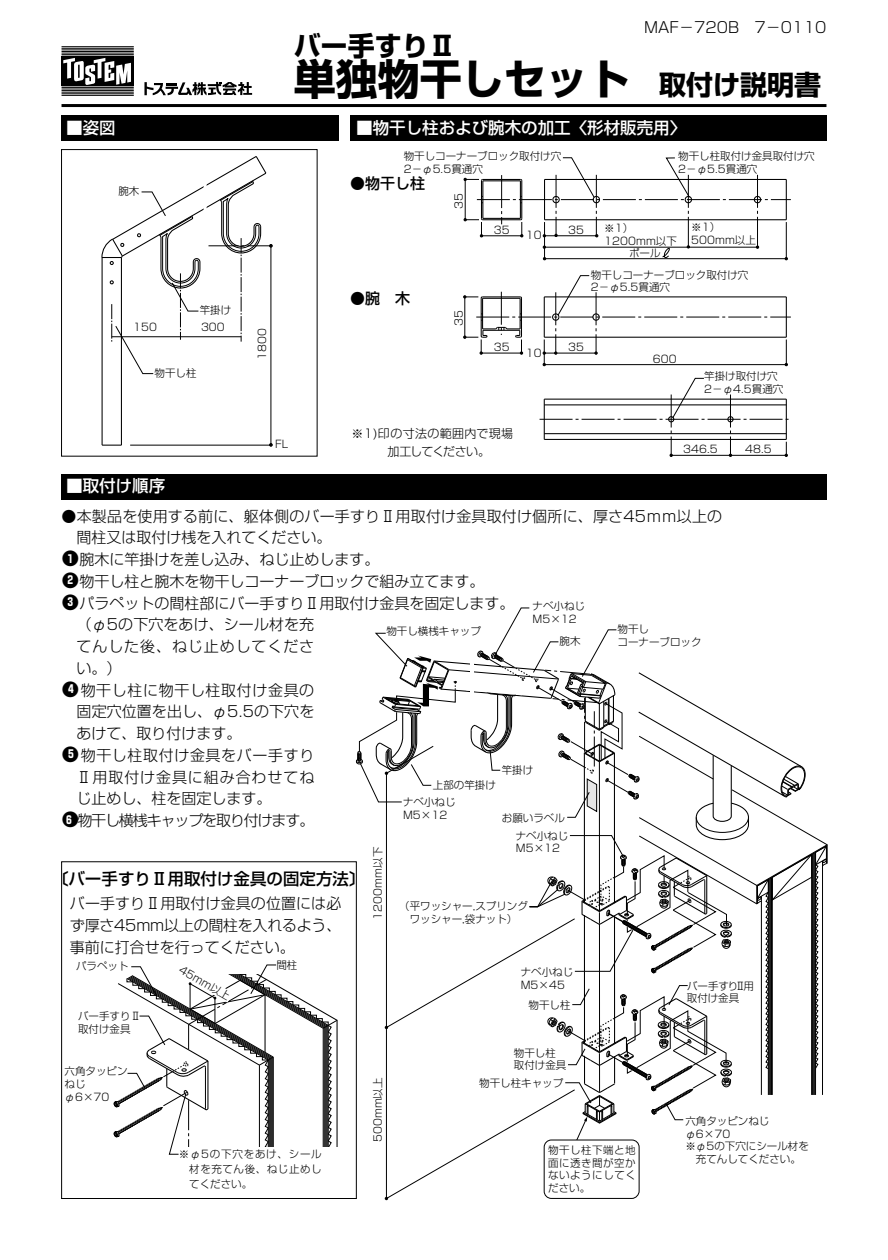
<style>
.page{position:relative;width:888px;height:1260px;background:#fff}
.page>*{position:absolute;margin:0;border:0;box-sizing:border-box;transform-origin:0 0}
.t1{font:700 42px "Shin Go";color:#000}
.t2{font:700 27px "Shin Go";color:#000}
.t3{font:500 16.5px "Shin Go";color:#fff}
.t4{font:500 16.5px "Shin Go";color:#000}
.t5{font:300 15px/21.8px "Shin Go";color:#000;text-align:justify}
.t6{font:300 15px "Shin Go";letter-spacing:-.075em;color:#000}
.t7{font:500 15px "Shin Go";color:#000}
.t8{font:300 12px/18px "Shin Go";letter-spacing:.015em;color:#000}
.t9{font:300 10.5px/12.8px "Shin Go";color:#000}
.s1{font-size:27px}
.s2{font-weight:700;font-size:18px}
</style>
<div class="page">
<hr style="left:62px;top:104px;width:764px;height:3px;background:#000">
<svg style="left:144px;top:82px;width:108px;height:13px"></svg>
<hr style="left:62px;top:46px;width:72px;height:1px;background:#000">
<hr style="left:62px;top:48px;width:72px;height:1px;background:#000">
<hr style="left:62px;top:50px;width:72px;height:1px;background:#000">
<hr style="left:62px;top:51px;width:72px;height:1px;background:#000">
<hr style="left:62px;top:53px;width:72px;height:1px;background:#000">
<hr style="left:62px;top:54px;width:72px;height:1px;background:#000">
<hr style="left:62px;top:86px;width:72px;height:1px;background:#000">
<hr style="left:62px;top:87px;width:72px;height:1px;background:#000">
<hr style="left:62px;top:89px;width:72px;height:1px;background:#000">
<hr style="left:62px;top:90px;width:72px;height:1px;background:#000">
<hr style="left:62px;top:92px;width:72px;height:1px;background:#000">
<hr style="left:62px;top:93px;width:72px;height:1px;background:#000">
<hr style="left:62px;top:95px;width:72px;height:1px;background:#000">
<div style="left:62px;top:56px;width:72px;height:30px;background:#000"></div>
<svg style="left:63px;top:58px;width:68px;height:27px"></svg>
<div style="left:62px;top:116px;width:277px;height:25px;background:#000"></div>
<div style="left:351px;top:116px;width:476px;height:25px;background:#000"></div>
<div style="left:62px;top:474px;width:765px;height:25px;background:#000"></div>
<hr style="left:121px;top:257px;width:1px;height:188px;background:#000">
<hr style="left:102px;top:257px;width:1px;height:188px;background:#000">
<svg style="left:102px;top:445px;width:19px;height:1px"></svg>
<hr style="left:130px;top:445px;width:141px;height:1px;background:#000">
<hr style="left:271px;top:246px;width:1px;height:199px;background:#000">
<svg style="left:463px;top:275px;width:328px;height:91px"></svg>
<svg style="left:540px;top:378px;width:249px;height:79px"></svg>
<div style="left:61px;top:149px;width:256px;height:307px;border:1px solid #000"></div>
<div style="left:61px;top:862px;width:296px;height:337px;border:1px solid #000"></div>
<svg style="left:113px;top:964px;width:225px;height:191px"></svg>
<svg style="left:101px;top:156px;width:171px;height:218px"></svg>
<hr style="left:204px;top:181px;width:3px;height:45px;background:#fff">
<svg style="left:464px;top:157px;width:327px;height:103px"></svg>
<div style="left:544px;top:1140px;width:95px;height:59px;background:#fff;border:1px solid #000;border-radius:7px"></div>
<svg style="left:356px;top:608px;width:472px;height:538px"></svg>
<h3 class="t5" style="left:644px;top:16px;width:184px">MAF－720B 7－0110</h3>
<h2 class="t2" style="left:294px;top:28px;width:163px">バー手すりⅡ</h2>
<h1 class="t1" style="left:294px;top:51px;width:529px">単独物干しセット <span class="s1">取付け説明書</span></h1>
<h3 class="t3" style="left:66px;top:117px;width:51px">■姿図</h3>
<h3 class="t3" style="left:356px;top:117px;width:331px">■物干し柱および腕木の加工〈形材販売用〉</h3>
<p class="t9" style="left:118px;top:185px;width:22px">腕木</p>
<p class="t9" style="left:200px;top:303px;width:33px">竿掛け</p>
<p class="t9" style="left:133px;top:320px;width:25px">150</p>
<p class="t9" style="left:201px;top:320px;width:25px">300</p>
<p class="t9" style="left:155px;top:366px;width:43px">物干し柱</p>
<p class="t9" style="left:256px;top:360px;width:33px;rotate:-90deg">1800</p>
<p class="t9" style="left:275px;top:437px;width:15px">FL</p>
<p class="t9" style="left:404px;top:149px;width:159px">物干しコーナーブロック取付け穴<br>2－φ5.5貫通穴</p>
<h3 class="t7" style="left:350px;top:173px;width:76px">●物干し柱</h3>
<p class="t9" style="left:452px;top:209px;width:17px;rotate:-90deg">35</p>
<p class="t9" style="left:678px;top:149px;width:138px">物干し柱取付け金具取付け穴<br>2－φ5.5貫通穴</p>
<h3 class="t7" style="left:350px;top:289px;width:61px">●腕 木</h3>
<p class="t9" style="left:452px;top:326px;width:17px;rotate:-90deg">35</p>
<p class="t9" style="left:494px;top:223px;width:17px">35</p>
<p class="t9" style="left:526px;top:229px;width:17px">10</p>
<p class="t9" style="left:494px;top:340px;width:17px">35</p>
<p class="t9" style="left:526px;top:346px;width:17px">10</p>
<p class="t8" style="left:388px;top:424px;width:127px;text-indent:-36px">※1)印の寸法の範囲内で現場加工してください。</p>
<p class="t9" style="left:568px;top:223px;width:17px">35</p>
<p class="t9" style="left:604px;top:221px;width:74px">※1）<br>1200mm以下</p>
<p class="t9" style="left:629px;top:246px;width:33px">ポール</p>
<p class="t9" style="left:691px;top:220px;width:30px">※1）</p>
<p class="t9" style="left:691px;top:233px;width:66px">500mm以上</p>
<p class="t9" style="left:591px;top:268px;width:159px">物干しコーナーブロック取付け穴<br>2－φ5.5貫通穴</p>
<p class="t9" style="left:568px;top:340px;width:17px">35</p>
<p class="t9" style="left:653px;top:352px;width:25px">600</p>
<p class="t9" style="left:704px;top:369px;width:81px">竿掛け取付け穴<br>2－φ4.5貫通穴</p>
<p class="t9" style="left:683px;top:442px;width:36px">346.5</p>
<p class="t9" style="left:745px;top:442px;width:28px">48.5</p>
<h3 class="t3" style="left:66px;top:475px;width:100px">■取付け順序</h3>
<h3 class="t5" style="left:77px;top:504px;width:647px;text-indent:-15px">●本製品を使用する前に、躯体側のバー手すりⅡ用取付け金具取付け個所に、厚さ45ｍｍ以上の間柱又は取付け桟を入れてください。</h3>
<h3 class="t5" style="left:62px;top:548px;width:319px"><span class="s2">●</span><sup>１</sup>腕木に竿掛けを差し込み、ねじ止めします。</h3>
<h3 class="t5" style="left:62px;top:570px;width:424px"><span class="s2">●</span><sup>２</sup>物干し柱と腕木を物干しコーナーブロックで組み立てます。</h3>
<h3 class="t5" style="left:77px;top:591px;width:439px;text-align:left;text-indent:-15px"><span class="s2">●</span><sup>３</sup>パラペットの間柱部にバー手すりⅡ用取付け金具を固定します。（φ5の下穴をあけ、シール材を充<br>てんした後、ねじ止めしてくださ<br>い。）</h3>
<h3 class="t5" style="left:77px;top:678px;width:239px;text-indent:-15px"><span class="s2">●</span><sup>４</sup>物干し柱に物干し柱取付け金具の固定穴位置を出し、φ5.5の下穴をあけて、取り付けます。</h3>
<h3 class="t5" style="left:77px;top:744px;width:239px;text-indent:-15px"><span class="s2">●</span><sup>５</sup>物干し柱取付け金具をバー手すりⅡ用取付け金具に組み合わせてねじ止めし、柱を固定します。</h3>
<h3 class="t6" style="left:62px;top:811px;width:254px"><span class="s2">●</span><sup>６</sup>物干し横桟キャップを取り付けます。</h3>
<p class="t9" style="left:533px;top:599px;width:54px">ナベ小ねじ<br>M5×12</p>
<p class="t9" style="left:618px;top:623px;width:85px">物干し<br>コーナーブロック</p>
<p class="t9" style="left:386px;top:624px;width:96px">物干し横桟キャップ</p>
<p class="t9" style="left:560px;top:635px;width:22px">腕木</p>
<p class="t9" style="left:502px;top:763px;width:33px">竿掛け</p>
<p class="t9" style="left:433px;top:778px;width:64px">上部の竿掛け</p>
<p class="t9" style="left:403px;top:795px;width:54px">ナベ小ねじ<br>M5×12</p>
<p class="t9" style="left:502px;top:811px;width:64px">お願いラベル</p>
<h3 class="t4" style="left:52px;top:868px;width:315px">〔バー手すりⅡ用取付け金具の固定方法〕</h3>
<h3 class="t5" style="left:70px;top:892px;width:273px">バー手すりⅡ用取付け金具の位置には必ず厚さ45mm以上の間柱を入れるよう、事前に打合せを行ってください。</h3>
<p class="t9" style="left:76px;top:960px;width:54px">パラペット</p>
<p class="t9" style="left:276px;top:958px;width:22px">間柱</p>
<p class="t9" style="left:183px;top:963px;width:58px;rotate:30deg">45mm以上</p>
<p class="t9" style="left:78px;top:1009px;width:64px">バー手すりⅡ取付け金具</p>
<p class="t9" style="left:65px;top:1065px;width:64px">六角タッピンねじφ6×70</p>
<p class="t9" style="left:189px;top:1146px;width:134px;line-height:15px;text-align:justify;text-indent:-10px">※φ5の下穴をあけ、シール材を充てん後、ねじ止めしてください。</p>
<p class="t9" style="left:371px;top:920px;width:74px;rotate:-90deg">1200mm以下</p>
<p class="t9" style="left:371px;top:1142px;width:66px;rotate:-90deg">500mm以上</p>
<p class="t9" style="left:516px;top:829px;width:54px">ナベ小ねじ<br>M5×12</p>
<p class="t9" style="left:399px;top:900px;width:130px;text-align:center">（平ワッシャー,スプリングワッシャー,袋ナット）</p>
<p class="t9" style="left:521px;top:966px;width:54px">ナベ小ねじ<br>M5×45</p>
<p class="t9" style="left:529px;top:998px;width:43px">物干し柱</p>
<p class="t9" style="left:514px;top:1046px;width:54px">物干し柱取付け金具</p>
<p class="t9" style="left:479px;top:1076px;width:85px">物干し柱キャップ</p>
<p class="t9" style="left:548px;top:1143px;width:89px;text-align:justify">物干し柱下端と地面に透き間が空かないようにしてください。</p>
<p class="t9" style="left:687px;top:979px;width:69px">バー手すりⅡ用取付け金具</p>
<p class="t9" style="left:685px;top:1114px;width:85px">六角タッピンねじ</p>
<p class="t9" style="left:685px;top:1127px;width:46px">φ6×70</p>
<p class="t9" style="left:685px;top:1140px;width:125px">※φ5の下穴にシール材を</p>
<p class="t9" style="left:696px;top:1152px;width:106px">充てんしてください。</p>
</div>
